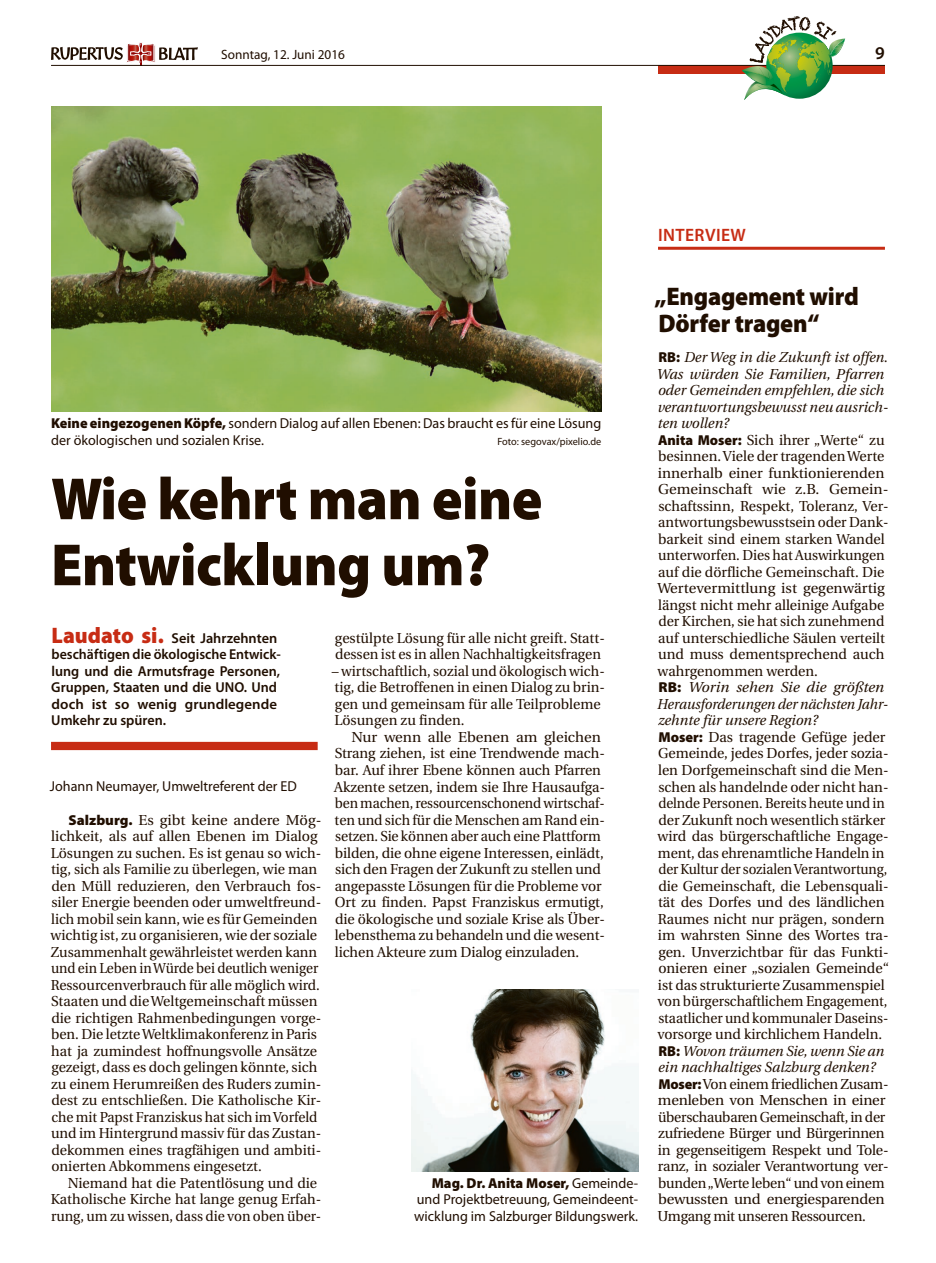
<style>
.page{position:relative;width:936px;height:1263px;background:#fff}
.page>*{position:absolute;margin:0;border:0;box-sizing:border-box;transform-origin:0 0}
.t1{font:900 60px/66px "Myriad Pro";letter-spacing:-.01em;color:#200e00;scale:.95 1}
.t2{font:900 25.5px/27px "Myriad Pro";letter-spacing:-.01em;color:#200e00;scale:.95 1}
.t3{font:600 18px "Myriad Pro";letter-spacing:.02em;color:#c72c14}
.t4{font:600 18px "Myriad Pro";color:#200e00}
.t5{font:14.4px/16.5px "Utopia";color:#200e00}
.t6{font:14.4px/16.5px "Myriad Pro";color:#200e00}
.t7{font:600 14.4px/16.5px "Myriad Pro";color:#200e00}
.t8{font:14.4px/16.5px "Utopia";color:#200e00;scale:.96 1}
.t9{font:13.5px "Myriad Pro";color:#200e00}
.t10{font:10.5px "Myriad Pro";color:#200e00}
.s1{font-weight:900}
.s2{font-weight:900;font-size:22.5px;color:#c72c14}
.s3{font-family:"Myriad Pro";font-weight:900}
.s4{font-style:italic}
</style>
<div class="page">
<svg style="left:51px;top:43px;width:147px;height:22px"></svg>
<div style="left:658px;top:65px;width:226px;height:9px;background:#c72c14"></div>
<hr style="left:51px;top:65px;width:833px;height:1px;background:#200e00">
<div style="left:51px;top:742px;width:266px;height:8px;background:#c72c14"></div>
<hr style="left:658px;top:247px;width:226px;height:3px;background:#c72c14">
<svg style="left:741px;top:16px;width:104px;height:84px"></svg>
<img style="left:51px;top:107px;width:550px;height:305px">
<img style="left:411px;top:989px;width:227px;height:182px">
<p class="t9" style="left:221px;top:46px;width:125px">Sonntag, 12. Juni 2016</p>
<p class="t4" style="left:875px;top:42px;width:11px">9</p>
<p class="t3" style="left:658px;top:224px;width:89px">Interview</p>
<p class="t6" style="left:51px;top:415px;width:551px"><span class="s1">Keine eingezogenen Köpfe,</span> sondern Dialog auf allen Ebenen: Das braucht es für eine Lösung der ökologischen und sozialen Krise.</p>
<p class="t10" style="left:497px;top:435px;width:105px">Foto: segovax/pixelio.de</p>
<h1 class="t1" style="left:51px;top:464px;width:518px">Wie kehrt man eine<br>Entwicklung um?</h1>
<p class="t7" style="left:51px;top:629px;width:231px"><span class="s2">Laudato si.</span> Seit Jahrzehnten beschäftigen die ökologische Entwick&shy;lung und die Armutsfrage Personen,<br>Gruppen, Staaten und die UNO. Und doch ist so wenig grundlegende<br>Umkehr zu spüren.</p>
<p class="t6" style="left:50px;top:778px;width:248px">Johann Neumayer, Umweltreferent der ED</p>
<p class="t5" style="left:51px;top:812px;width:272px;text-indent:18px"><span class="s3">Salzburg.</span> Es gibt keine andere Mög&shy;lichkeit, als auf allen Ebenen im Dialog Lösungen zu suchen. Es ist genau so wich&shy;tig, sich als Familie zu überlegen, wie man den Müll reduzieren, den Verbrauch fos&shy;siler Energie beenden oder umweltfreund&shy;lich mobil sein kann, wie es für Gemeinden wichtig ist, zu organisieren, wie der soziale Zusammenhalt gewährleistet werden kann und ein Leben in Würde bei deutlich weniger Ressourcenverbrauch für alle möglich wird.<br>Staaten und die Weltgemeinschaft müssen die richtigen Rahmenbedingungen vorge&shy;ben. Die letzte Weltklimakonferenz in Paris hat ja zumindest hoffnungsvolle Ansätze gezeigt, dass es doch gelingen könnte, sich zu einem Herumreißen des Ruders zumin&shy;dest zu entschließen. Die Katholische Kir&shy;che mit Papst Franziskus hat sich im Vorfeld und im Hintergrund massiv für das Zustan&shy;dekommen eines tragfähigen und ambiti&shy;onierten Abkommens eingesetzt.</p>
<p class="t5" style="left:51px;top:1175px;width:272px;text-indent:17px">Niemand hat die Patentlösung und die<br>Katholische Kirche hat lange genug Erfah&shy;rung, um zu wissen, dass die von oben über-</p>
<p class="t5" style="left:335px;top:630px;width:271px">gestülpte Lösung für alle nicht greift. Statt&shy;dessen ist es in allen Nachhaltigkeitsfragen</p>
<p class="t8" style="left:332px;top:663px;width:286px">– wirtschaftlich, sozial und ökologisch wich&shy;tig, die Betroffenen in einen Dialog zu brin&shy;gen und gemeinsam für alle Teilprobleme Lösungen zu finden.</p>
<p class="t5" style="left:334px;top:729px;width:272px;text-indent:17px">Nur wenn alle Ebenen am gleichen Strang ziehen, ist eine Trendwende mach&shy;bar. Auf ihrer Ebene können auch Pfarren Akzente setzen, indem sie Ihre Hausaufga&shy;ben machen, ressourcenschonend wirtschaf&shy;ten und sich für die Menschen am Rand ein&shy;setzen. Sie können aber auch eine Plattform bilden, die ohne eigene Interessen, einlädt, sich den Fragen der Zukunft zu stellen und angepasste Lösungen für die Probleme vor Ort zu finden. Papst Franziskus ermutigt, die ökologische und soziale Krise als Über&shy;lebensthema zu behandeln und die wesent&shy;lichen Akteure zum Dialog einzuladen.</p>
<p class="t6" style="left:414px;top:1174px;width:225px;text-align:justify;text-indent:18px"><span class="s1">Mag. Dr. Anita Moser,</span> Gemeinde&shy;und Projektbetreuung, Gemeindeent&shy;wicklung im Salzburger Bildungswerk.</p>
<h2 class="t2" style="left:654px;top:282px;width:217px">„Engagement wird<br>Dörfer tragen“</h2>
<p class="t5" style="left:656px;top:350px;width:234px"><span class="s3">RB:</span> <span class="s4">Der Weg in die Zukunft ist offen.<br>Was würden Sie Familien, Pfarren oder Gemeinden empfehlen, die sich verantwortungsbewusst neu ausrich&shy;ten wollen?<br></span><span class="s3">Anita Moser:</span> Sich ihrer „Werte“ zu besinnen. Viele der tragenden Werte innerhalb einer funktionierenden Gemeinschaft wie z.B. Gemein&shy;schaftssinn, Respekt, Toleranz, Ver&shy;antwortungsbewusstsein oder Dank&shy;barkeit sind einem starken Wandel unterworfen. Dies hat Auswirkungen auf die dörfliche Gemeinschaft. Die Wertevermittlung ist gegenwärtig längst nicht mehr alleinige Aufgabe der Kirchen, sie hat sich zunehmend auf unterschiedliche Säulen verteilt und muss dementsprechend auch wahrgenommen werden.<br><span class="s3">RB:</span> <span class="s4">Worin sehen Sie die größten Herausforderungen der nächsten Jahr&shy;zehnte für unsere Region?<br></span><span class="s3">Moser:</span> Das tragende Gefüge jeder Gemeinde, jedes Dorfes, jeder sozia&shy;len Dorfgemeinschaft sind die Men&shy;schen als handelnde oder nicht han&shy;delnde Personen. Bereits heute und in der Zukunft noch wesentlich stärker wird das bürgerschaftliche Engage&shy;ment, das ehrenamtliche Handeln in der Kultur der sozialen Verantwortung, die Gemeinschaft, die Lebensquali&shy;tät des Dorfes und des ländlichen Raumes nicht nur prägen, sondern im wahrsten Sinne des Wortes tra&shy;gen. Unverzichtbar für das Funkti&shy;onieren einer „sozialen Gemeinde“ ist das strukturierte Zusammenspiel von bürgerschaftlichem Engagement, staatlicher und kommunaler Daseins&shy;vorsorge und kirchlichem Handeln.<br><span class="s3">RB:</span> <span class="s4">Wovon träumen Sie, wenn Sie an ein nachhaltiges Salzburg denken?<br></span><span class="s3">Moser:</span> Von einem friedlichen Zusam&shy;menleben von Menschen in einer überschaubaren Gemeinschaft, in der zufriedene Bürger und Bürgerinnen in gegenseitigem Respekt und Tole&shy;ranz, in sozialer Verantwortung ver&shy;bunden „Werte leben“ und von einem bewussten und energiesparenden Umgang mit unseren Ressourcen.</p>
</div>
